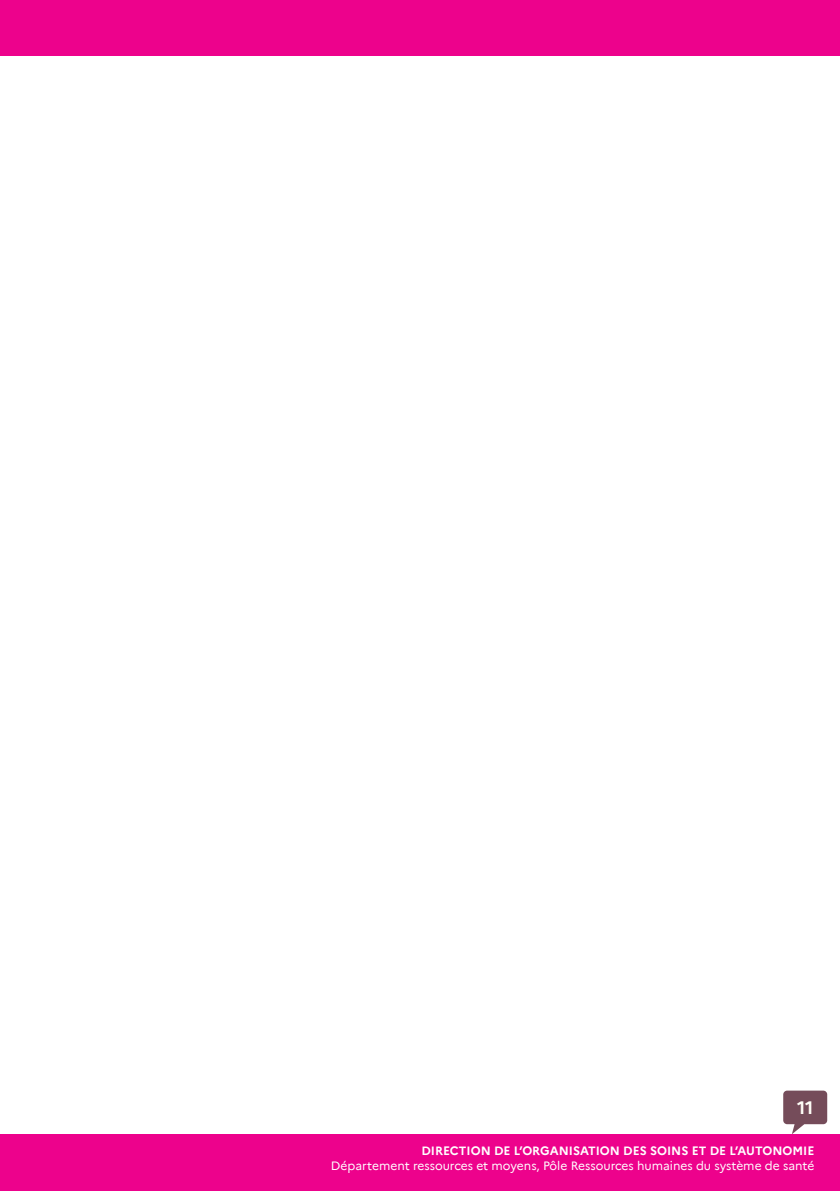
<style>
.page{position:relative;width:840px;height:1191px;background:#fff}
.page>*{position:absolute;margin:0;border:0;box-sizing:border-box;transform-origin:0 0}
.t1{font:700 18px "Marianne";color:#fffef8}
.t2{font:12px "Marianne";color:#fff}
.t3{font:700 12px "Marianne";color:#fff}
</style>
<div class="page">
<svg style="left:783px;top:1090px;width:43px;height:44px"></svg>
<div style="left:0;top:1134px;width:839px;height:57px;background:#ed028c"></div>
<div style="left:0;top:0;width:839px;height:56px;background:#ed028c"></div>
<h1 class="t1" style="left:796px;top:1093px;width:18px">11</h1>
<p class="t3" style="left:421px;top:1141px;width:394px">DIRECTION DE L’ORGANISATION DES SOINS ET DE L’AUTONOMIE</p>
<p class="t2" style="left:331px;top:1156px;width:485px">Département ressources et moyens, Pôle Ressources humaines du système de santé</p>
</div>
